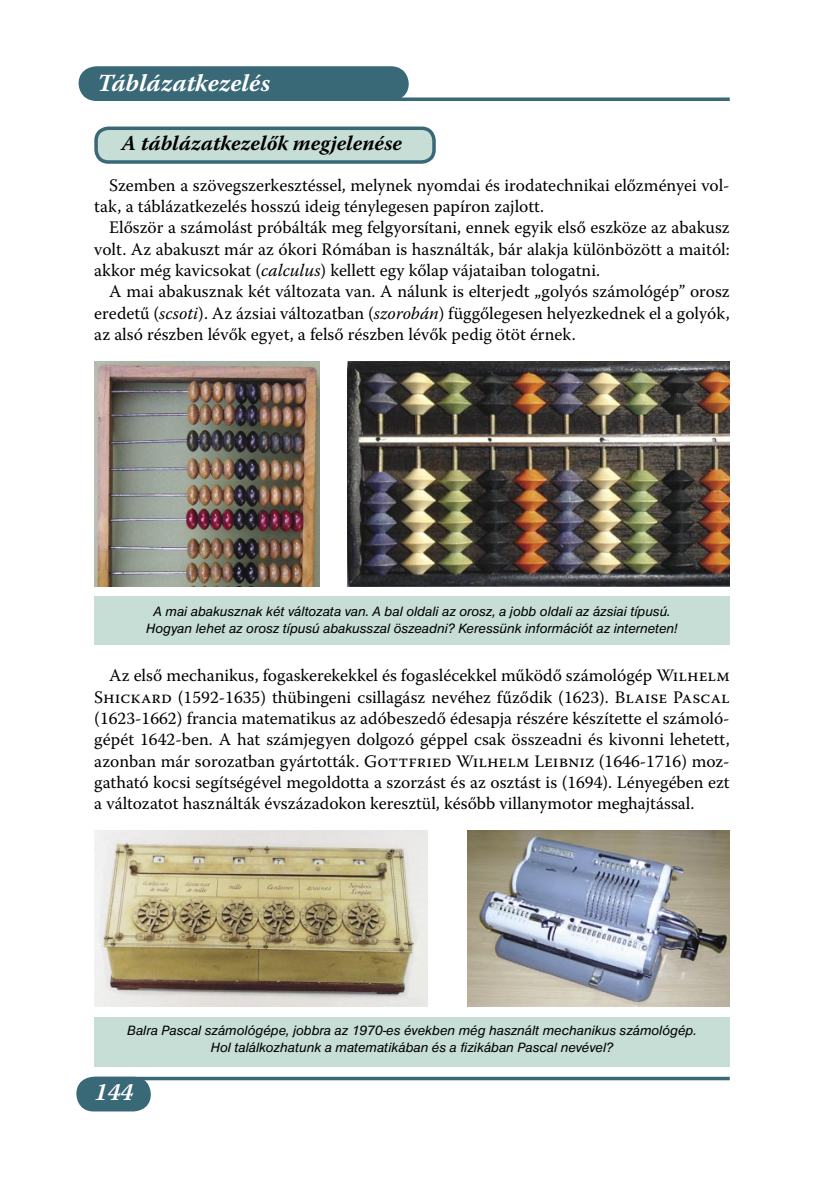
<style>
.page{position:relative;width:834px;height:1181px;background:#fff}
.page>*{position:absolute;margin:0;border:0;box-sizing:border-box;transform-origin:0 0}
.Főszöveg{font:italic 700 24.5px "Warnock Pro";color:#fff}
.Címsor_3{font:italic 700 21px "Warnock Pro";color:#000}
.Főszöveg-2{font:17.5px/21.3px "Warnock Pro";color:#000;text-align:justify}
.Ábraszöveg{font:italic 14px "Nimbus San DEE";color:#000}
.s1{font-style:italic}
</style>
<div class="page">
<svg style="left:76px;top:1076px;width:75px;height:35px;background:#4b7683"></svg>
<svg style="left:94px;top:97px;width:635px;height:4px;background:#4c7684"></svg>
<svg style="left:94px;top:1076px;width:635px;height:4px;background:#5f8591"></svg>
<div style="left:78px;top:66px;width:331px;height:34px;background:#396877"></div>
<svg style="left:94px;top:126px;width:342px;height:36px;background:#b0cbc7"></svg>
<img style="left:94px;top:361px;width:225px;height:225px">
<img style="left:347px;top:361px;width:382px;height:225px">
<div style="left:94px;top:596px;width:635px;height:48px;background:#c6ded5"></div>
<img style="left:95px;top:830px;width:332px;height:176px">
<img style="left:467px;top:830px;width:262px;height:176px">
<div style="left:94px;top:1017px;width:635px;height:50px;background:#c6ded5"></div>
<p class="Főszöveg" style="left:98px;top:68px;width:174px">Táblázatkezelés</p>
<p class="Címsor_3" style="left:122px;top:131px;width:282px">A táblázatkezelők megjelenése</p>
<p class="Főszöveg-2" style="left:94px;top:174px;width:636px;text-indent:15px">Szemben a szövegszerkesztéssel, melynek nyomdai és irodatechnikai előzményei vol&shy;tak, a táblázatkezelés hosszú ideig ténylegesen papíron zajlott.</p>
<p class="Főszöveg-2" style="left:94px;top:216px;width:636px;text-indent:15px">Először a számolást próbálták meg felgyorsítani, ennek egyik első eszköze az abakusz volt. Az abakuszt már az ókori Rómában is használták, bár alakja különbözött a maitól: akkor még kavicsokat (<span class="s1">calculus</span>) kellett egy kőlap vájataiban tologatni.</p>
<p class="Főszöveg-2" style="left:94px;top:280px;width:636px;text-indent:15px">A mai abakusznak két változata van. A nálunk is elterjedt „golyós számológép” orosz eredetű (<span class="s1">scsoti</span>). Az ázsiai változatban (<span class="s1">szorobán</span>) függőlegesen helyezkednek el a golyók, az alsó részben lévők egyet, a felső részben lévők pedig ötöt érnek.</p>
<p class="Ábraszöveg" style="left:153px;top:604px;width:518px">A mai abakusznak két változata van. A bal oldali az orosz, a jobb oldali az ázsiai típusú.</p>
<p class="Ábraszöveg" style="left:146px;top:621px;width:533px">Hogyan lehet az orosz típusú abakusszal öszeadni? Keressünk információt az interneten!</p>
<p class="Főszöveg-2" style="left:94px;top:664px;width:636px;text-indent:15px">Az első mechanikus, fogaskerekekkel és fogaslécekkel működő számológép WILHELM SHICKARD (1592-1635) thübingeni csillagász nevéhez fűződik (1623). BLAISE PASCAL (1623-1662) francia matematikus az adóbeszedő édesapja részére készítette el számoló&shy;gépét 1642-ben. A hat számjegyen dolgozó géppel csak összeadni és kivonni lehetett, azonban már sorozatban gyártották. GOTTFRIED WILHELM LEIBNIZ (1646-1716) moz&shy;gatható kocsi segítségével megoldotta a szorzást és az osztást is (1694). Lényegében ezt a változatot használták évszázadokon keresztül, később villanymotor meghajtással.</p>
<p class="Ábraszöveg" style="left:127px;top:1022px;width:571px">Balra Pascal számológépe, jobbra az 1970-es években még használt mechanikus számológép.</p>
<p class="Ábraszöveg" style="left:211px;top:1039px;width:403px">Hol találkozhatunk a matematikában és a fizikában Pascal nevével?</p>
<p class="Főszöveg" style="left:95px;top:1077px;width:40px">144</p>
</div>
